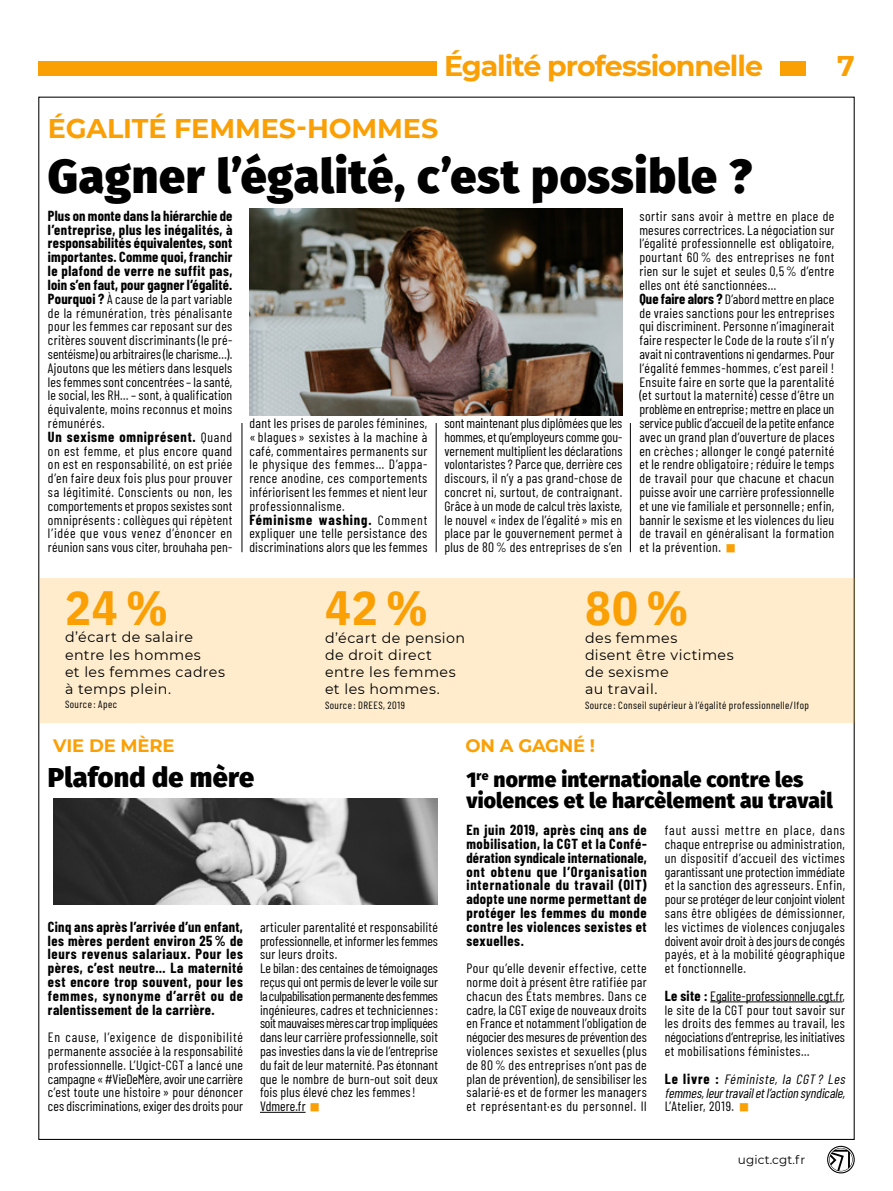
<style>
.page{position:relative;width:893px;height:1191px;background:#fff}
.page>*{position:absolute;margin:0;border:0;box-sizing:border-box;transform-origin:0 0}
.t1{font:700 48px "IBM Plex Sans Cond";color:#faa005}
.t2{font:900 46.5px "Fira Sans";letter-spacing:.015em;color:#000}
.t3{font:700 28.5px "Montserrat";letter-spacing:-.035em;color:#faa005}
.t4{font:700 27px "Montserrat";letter-spacing:-.005em;color:#faa005}
.t5{font:900 27px "Fira Sans";letter-spacing:.005em;color:#000}
.t6{font:900 21px/20.7px "Fira Sans";letter-spacing:.01em;color:#000}
.t7{font:700 18px "Montserrat";letter-spacing:-.01em;color:#faa005}
.t8{font:700 14.25px/13.8px "Barlow Condensed";letter-spacing:.04em;color:#000;text-align:justify}
.t9{font:14.25px/17.2px "Montserrat";letter-spacing:.03em;color:#000}
.t10{font:700 14.25px "Barlow Condensed";letter-spacing:.065em;color:#000}
.t11{font:13.5px/13.8px "Barlow Condensed";letter-spacing:.02em;color:#000;text-align:justify}
.t12{font:italic 13.5px/13.8px "Barlow Condensed";color:#000;text-align:justify}
.t13{font:12px "Montserrat";letter-spacing:.01em;color:#000}
.t14{font:10.5px "Barlow Condensed";letter-spacing:.04em;color:#000}
.s1{font-weight:700;font-size:14.25px}
.s2{font-weight:400;font-size:13.5px}
.s3{font-family:"Montserrat";font-size:21px;color:#faa005}
.s4{font-weight:700;font-style:normal;font-size:14.25px}
.s5{font-style:normal}
.s6{font-family:"Montserrat";font-style:normal;font-size:21px;color:#faa005}
</style>
<div class="page">
<div style="left:39px;top:577px;width:815px;height:145px;background:#feeccd"></div>
<img style="left:53px;top:798px;width:385px;height:106px">
<div style="left:38px;top:62px;width:398px;height:14px;background:#faa005"></div>
<div style="left:780px;top:62px;width:26px;height:14px;background:#faa005"></div>
<hr style="left:260px;top:1112px;width:46px;height:1px;background:#000">
<hr style="left:710px;top:1001px;width:133px;height:1px;background:#000">
<img style="left:249px;top:208px;width:373px;height:207px">
<hr style="left:242px;top:423px;width:1px;height:129px;background:#000">
<hr style="left:436px;top:423px;width:1px;height:129px;background:#000">
<hr style="left:630px;top:423px;width:1px;height:129px;background:#000">
<div style="left:827px;top:1145px;width:28px;height:28px;border:3px solid #000;border-radius:50%"></div>
<svg style="left:827px;top:1148px;width:24px;height:26px"></svg>
<div style="left:828px;top:1147px;width:25px;height:25px;border:1px solid #fff;border-radius:50%"></div>
<h3 class="t3" style="left:444px;top:45px;width:320px">ÉGALITÉ PROFESSIONNELLE</h3>
<h3 class="t4" style="left:48px;top:109px;width:392px">ÉGALITÉ FEMMES-HOMMES</h3>
<h2 class="t2" style="left:48px;top:135px;width:706px">Gagner l’égalité, c’est possible ?</h2>
<h3 class="t3" style="left:837px;top:45px;width:19px">7</h3>
<p class="t8" style="left:48px;top:208px;width:186px">Plus on monte dans la hiérarchie de l’entreprise, plus les inégalités, à responsabilités équivalentes, sont importantes. Comme quoi, franchir le plafond de verre ne suffit pas, loin s’en faut, pour gagner l’égalité.</p>
<p class="t11" style="left:48px;top:291px;width:186px"><span class="s1">Pourquoi ?</span> À cause de la part variable de la rémunération, très pénalisante pour les femmes car reposant sur des critères souvent discriminants (le pré&shy;sentéisme) ou arbitraires (le charisme…).<br>Ajoutons que les métiers dans lesquels les femmes sont concentrées – la santé, le social, les RH… – sont, à qualification équivalente, moins reconnus et moins rémunérés.</p>
<p class="t8" style="left:48px;top:429px;width:186px">Un sexisme omniprésent. <span class="s2">Quand</span></p>
<p class="t11" style="left:48px;top:443px;width:186px">on est femme, et plus encore quand on est en responsabilité, on est priée d’en faire deux fois plus pour prouver sa légitimité. Conscients ou non, les comportements et propos sexistes sont omniprésents: collègues qui répètent l’idée que vous venez d’énoncer en réunion sans vous citer, brouhaha pen-</p>
<h1 class="t1" style="left:65px;top:570px;width:105px">24%</h1>
<p class="t9" style="left:65px;top:628px;width:162px">d’écart de salaire entre les hommes<br>et les femmes cadres à temps plein.</p>
<p class="t14" style="left:65px;top:697px;width:53px">Source : Apec</p>
<p class="t11" style="left:249px;top:415px;width:179px">dant les prises de paroles féminines, « blagues » sexistes à la machine à café, commentaires permanents sur le physique des femmes… D’appa&shy;rence anodine, ces comportements infériorisent les femmes et nient leur professionnalisme.</p>
<p class="t10" style="left:249px;top:509px;width:179px">Féminisme washing. <span class="s2">Comment</span></p>
<p class="t11" style="left:249px;top:525px;width:180px">expliquer une telle persistance des discriminations alors que les femmes</p>
<p class="t11" style="left:444px;top:415px;width:180px">sont maintenant plus diplômées que les hommes, et qu’employeurs comme gou&shy;vernement multiplient les déclarations volontaristes ? Parce que, derrière ces discours, il n’y a pas grand-chose de concret ni, surtout, de contraignant.<br>Grâce à un mode de calcul très laxiste, le nouvel « index de l’égalité » mis en place par le gouvernement permet à plus de 80% des entreprises de s’en</p>
<p class="t11" style="left:639px;top:208px;width:197px;text-align:left">sortir sans avoir à mettre en place de mesures correctrices. La négociation sur l’égalité professionnelle est obligatoire, pourtant 60 % des entreprises ne font rien sur le sujet et seules 0,5% d’entre elles ont été sanctionnées…<br><span class="s1">Que faire alors ?</span> D’abord mettre en place de vraies sanctions pour les entreprises qui discriminent. Personne n’imaginerait faire respecter le Code de la route s’il n’y avait ni contraventions ni gendarmes. Pour l’égalité femmes-hommes, c’est pareil !<br>Ensuite faire en sorte que la parentalité (et surtout la maternité) cesse d’être un problème en entreprise; mettre en place un service public d’accueil de la petite enfance avec un grand plan d’ouverture de places en crèches; allonger le congé paternité et le rendre obligatoire ; réduire le temps de travail pour que chacune et chacun puisse avoir une carrière professionnelle et une vie familiale et personnelle ; enfin, bannir le sexisme et les violences du lieu de travail en généralisant la formation et la prévention. <span class="s3">■</span></p>
<h1 class="t1" style="left:325px;top:570px;width:105px">42%</h1>
<p class="t9" style="left:325px;top:628px;width:142px">d’écart de pension de droit direct entre les femmes et les hommes.</p>
<p class="t14" style="left:325px;top:697px;width:81px">Source : DREES, 2019</p>
<h1 class="t1" style="left:585px;top:570px;width:105px">80%</h1>
<p class="t9" style="left:585px;top:628px;width:150px">des femmes<br>disent être victimes de sexisme<br>au travail.</p>
<p class="t14" style="left:585px;top:697px;width:225px">Source : Conseil supérieur à l’égalité professionnelle/Ifop</p>
<h3 class="t7" style="left:53px;top:733px;width:123px">VIE DE M ÈRE</h3>
<h3 class="t7" style="left:466px;top:733px;width:131px">ON A GAGNÉ !</h3>
<h3 class="t5" style="left:48px;top:753px;width:208px">Plafond de mère</h3>
<h3 class="t6" style="left:466px;top:767px;width:368px">1<sup>re</sup> norme internationale contre les violences et le harcèlement au travail</h3>
<p class="t8" style="left:466px;top:822px;width:182px">En juin 2019, après cinq ans de mobilisation, la CGT et la Confé&shy;dération syndicale internationale, ont obtenu que l’Organisation internationale du travail (OIT) adopte une norme permettant de protéger les femmes du monde contre les violences sexistes et sexuelles.</p>
<p class="t11" style="left:466px;top:960px;width:182px">Pour qu’elle devenir effective, cette norme doit à présent être ratifiée par chacun des États membres. Dans ce cadre, la CGT exige de nouveaux droits en France et notamment l’obligation de négocier des mesures de prévention des violences sexistes et sexuelles (plus de 80 % des entreprises n’ont pas de plan de prévention), de sensibiliser les salarié·es et de former les managers et représentant·es du personnel. Il</p>
<p class="t11" style="left:665px;top:822px;width:182px">faut aussi mettre en place, dans chaque entreprise ou administration, un dispositif d’accueil des victimes garantissant une protection immédiate et la sanction des agresseurs. Enfin, pour se protéger de leur conjoint violent sans être obligées de démissionner, les victimes de violences conjugales doivent avoir droit à des jours de congés payés, et à la mobilité géographique et fonctionnelle.</p>
<p class="t11" style="left:665px;top:988px;width:182px"><span class="s1">Le site :</span> Egalite-professionnelle.cgt.fr, le site de la CGT pour tout savoir sur les droits des femmes au travail, les négociations d’entreprise, les initiatives et mobilisations féministes…</p>
<p class="t12" style="left:665px;top:1071px;width:185px"><span class="s4">L e l i v r e :</span> Féministe, la CGT ? Les femmes,leurtravailetl’actionsyndicale, <span class="s5">L’Atelier, 2019.</span> <span class="s6">■</span></p>
<p class="t8" style="left:48px;top:919px;width:196px">Cinq ans après l’arrivée d’un enfant, les mères perdent environ 25 % de leurs revenus salariaux. Pour les pères, c’est neutre… La maternité est encore trop souvent, pour les femmes, synonyme d’arrêt ou de ralentissement de la carrière.</p>
<p class="t11" style="left:48px;top:1029px;width:197px">En cause, l’exigence de disponibilité permanente associée à la responsabilité professionnelle. L’Ugict-CGT a lancé une campagne «#VieDeMère, avoir une carrière c’est toute une histoire » pour dénoncer ces discriminations, exiger des droits pour</p>
<p class="t11" style="left:260px;top:919px;width:180px;text-align:left">articuler parentalité et responsabilité professionnelle, et informer les femmes sur leurs droits.<br>Le bilan: des centaines de témoignages reçus qui ont permis de lever le voile sur la culpabilisation permanente des femmes ingénieures, cadres et techniciennes: soit mauvaises mères car trop impliquées dans leur carrière professionnelle, soit pas investies dans la vie de l’entreprise du fait de leur maternité. Pas étonnant que le nombre de burn-out soit deux fois plus élevé chez les femmes!<br>Vdmere.fr <span class="s3">■</span></p>
<p class="t13" style="left:738px;top:1151px;width:69px">ugict.cgt.fr</p>
</div>
